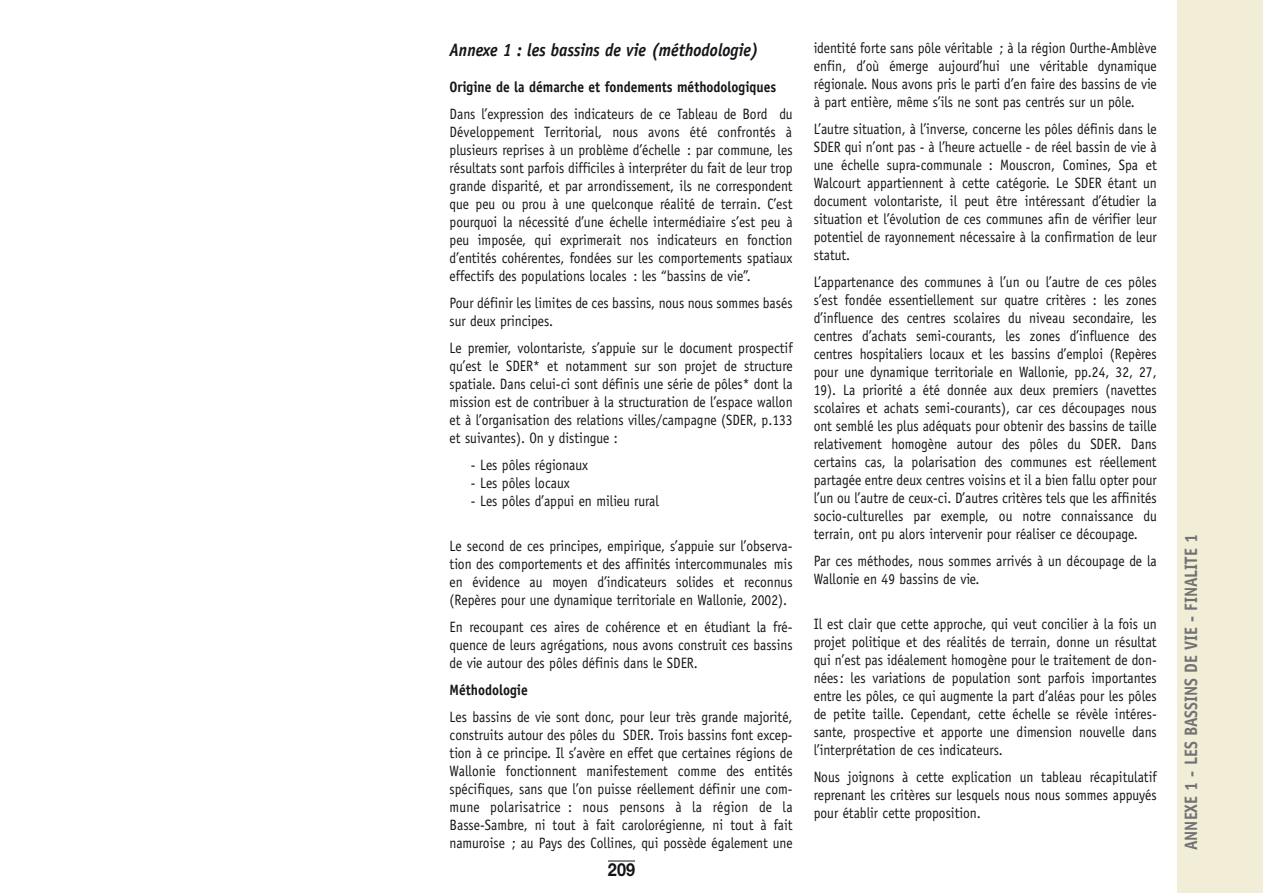
<style>
.page{position:relative;width:1263px;height:893px;background:#fff}
.page>*{position:absolute;margin:0;border:0;box-sizing:border-box;transform-origin:0 0}
.t1{font:italic 700 18px "Officina Sans";color:#141518;scale:.9 1}
.t2{font:700 18px "Officina Sans";color:#727274;scale:.9 1}
.t3{font:700 18px "Helvetica Neue";color:#141518;scale:.9 1}
.t4{font:15px/18px "Officina Sans";color:#141518;text-align:justify;scale:.9 1}
.t5{font:700 15px "Officina Sans";color:#141518;scale:.9 1}
</style>
<div class="page">
<div style="left:1178px;top:0;width:85px;height:893px;background:#f1edd7"></div>
<svg style="left:608px;top:861px;width:27px;height:1px"></svg>
<p class="t1" style="left:450px;top:43px;width:345px">Annexe 1 : les bassins de vie (méthodologie)</p>
<p class="t5" style="left:450px;top:81px;width:365px">Origine de la démarche et fondements méthodologiques</p>
<p class="t4" style="left:450px;top:106px;width:383px">Dans l’expression des indicateurs de ce Tableau de Bord du Développement Territorial, nous avons été confrontés à plusieurs reprises à un problème d’échelle : par commune, les résultats sont parfois difficiles à interpréter du fait de leur trop grande disparité, et par arrondissement, ils ne correspondent que peu ou prou à une quelconque réalité de terrain. C’est pourquoi la nécessité d’une échelle intermédiaire s’est peu à peu imposée, qui exprimerait nos indicateurs en fonction d’entités cohérentes, fondées sur les comportements spatiaux effectifs des populations locales : les “bassins de vie”.</p>
<p class="t4" style="left:450px;top:295px;width:383px">Pour définir les limites de ces bassins, nous nous sommes basés sur deux principes.</p>
<p class="t4" style="left:450px;top:340px;width:383px">Le premier, volontariste, s’appuie sur le document prospectif qu’est le SDER* et notamment sur son projet de structure spatiale. Dans celui-ci sont définis une série de pôles* dont la mission est de contribuer à la structuration de l’espace wallon et à l’organisation des relations villes/campagne (SDER, p.133 et suivantes). On y distingue :</p>
<p class="t4" style="left:471px;top:457px;width:132px">- Les pôles régionaux</p>
<p class="t4" style="left:471px;top:475px;width:111px">- Les pôles locaux</p>
<p class="t4" style="left:471px;top:493px;width:211px">- Les pôles d’appui en milieu rural</p>
<p class="t4" style="left:450px;top:538px;width:383px">Le second de ces principes, empirique, s’appuie sur l’observa&shy;tion des comportements et des affinités intercommunales mis en évidence au moyen d’indicateurs solides et reconnus (Repères pour une dynamique territoriale en Wallonie, 2002).</p>
<p class="t4" style="left:450px;top:619px;width:383px">En recoupant ces aires de cohérence et en étudiant la fré&shy;quence de leurs agrégations, nous avons construit ces bassins de vie autour des pôles définis dans le SDER.</p>
<p class="t5" style="left:450px;top:684px;width:88px">Méthodologie</p>
<p class="t4" style="left:450px;top:709px;width:383px">Les bassins de vie sont donc, pour leur très grande majorité, construits autour des pôles du SDER. Trois bassins font excep&shy;tion à ce principe. Il s’avère en effet que certaines régions de Wallonie fonctionnent manifestement comme des entités spécifiques, sans que l’on puisse réellement définir une com&shy;mune polarisatrice : nous pensons à la région de la Basse-Sambre, ni tout à fait carolorégienne, ni tout à fait namuroise ; au Pays des Collines, qui possède également une</p>
<p class="t3" style="left:608px;top:863px;width:32px">209</p>
<p class="t4" style="left:814px;top:41px;width:383px">identité forte sans pôle véritable ; à la région Ourthe-Amblève enfin, d’où émerge aujourd’hui une véritable dynamique régionale. Nous avons pris le parti d’en faire des bassins de vie à part entière, même s’ils ne sont pas centrés sur un pôle.</p>
<p class="t4" style="left:814px;top:122px;width:383px">L’autre situation, à l’inverse, concerne les pôles définis dans le SDER qui n’ont pas - à l’heure actuelle - de réel bassin de vie à une échelle supra-communale : Mouscron, Comines, Spa et Walcourt appartiennent à cette catégorie. Le SDER étant un document volontariste, il peut être intéressant d’étudier la situation et l’évolution de ces communes afin de vérifier leur potentiel de rayonnement nécessaire à la confirmation de leur statut.</p>
<p class="t4" style="left:814px;top:275px;width:383px">L’appartenance des communes à l’un ou l’autre de ces pôles s’est fondée essentiellement sur quatre critères : les zones d’influence des centres scolaires du niveau secondaire, les centres d’achats semi-courants, les zones d’influence des centres hospitaliers locaux et les bassins d’emploi (Repères pour une dynamique territoriale en Wallonie, pp.24, 32, 27, 19). La priorité a été donnée aux deux premiers (navettes scolaires et achats semi-courants), car ces découpages nous ont semblé les plus adéquats pour obtenir des bassins de taille relativement homogène autour des pôles du SDER. Dans certains cas, la polarisation des communes est réellement partagée entre deux centres voisins et il a bien fallu opter pour l’un ou l’autre de ceux-ci. D’autres critères tels que les affinités socio-culturelles par exemple, ou notre connaissance du terrain, ont pu alors intervenir pour réaliser ce découpage.</p>
<p class="t4" style="left:814px;top:554px;width:383px">Par ces méthodes, nous sommes arrivés à un découpage de la<br>Wallonie en 49 bassins de vie.</p>
<p class="t4" style="left:814px;top:617px;width:383px">Il est clair que cette approche, qui veut concilier à la fois un projet politique et des réalités de terrain, donne un résultat qui n’est pas idéalement homogène pour le traitement de don&shy;nées: les variations de population sont parfois importantes entre les pôles, ce qui augmente la part d’aléas pour les pôles de petite taille. Cependant, cette échelle se révèle intéres&shy;sante, prospective et apporte une dimension nouvelle dans l’interprétation de ces indicateurs.</p>
<p class="t4" style="left:814px;top:770px;width:383px">Nous joignons à cette explication un tableau récapitulatif reprenant les critères sur lesquels nous nous sommes appuyés pour établir cette proposition.</p>
<p class="t2" style="left:1184px;top:850px;width:353px;rotate:-90deg">ANNEXE 1 - LES BASSINS DE VIE - FINALITE 1</p>
</div>
